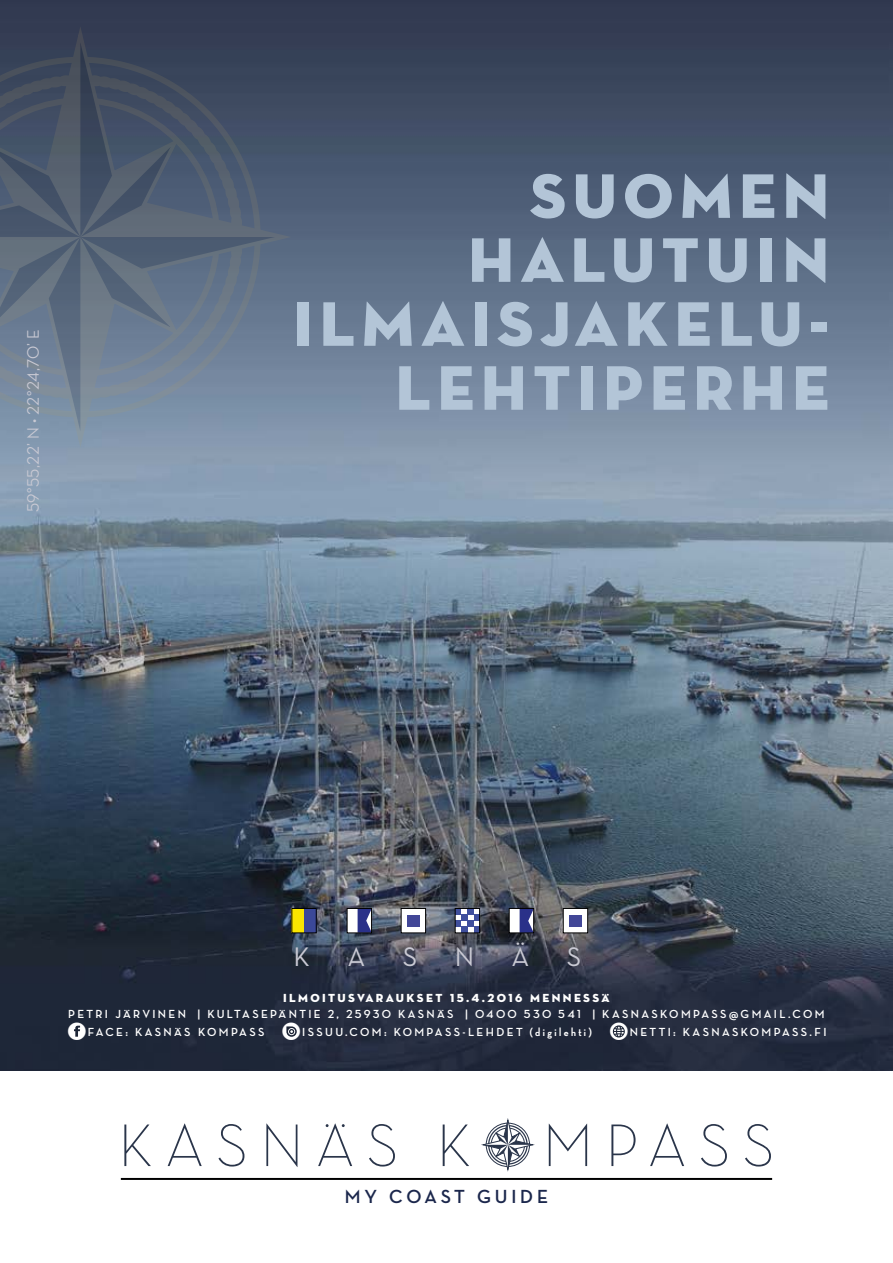
<style>
.page{position:relative;width:893px;height:1263px;background:#fff}
.page>*{position:absolute;margin:0;border:0;box-sizing:border-box;transform-origin:0 0}
.t1{font:63.9px/63.9px "Neutraface Display Titling";letter-spacing:.1em;color:#b3c5d7;text-align:right}
.t2{font:300 61.05px "Neutraface Display";letter-spacing:.2em;color:#2a354a}
.t3{font:27.3px "Neutraface Text";color:#cacad4}
.t4{font:700 19.35px "Neutraface Display";letter-spacing:.2em;color:#1b274c}
.t5{font:500 16.95px "Neutraface Display";letter-spacing:.02em;color:#cacad4}
.t6{font:700 12px "Neutraface Display";letter-spacing:.2em;color:#fff}
.t7{font:12px "Neutraface Display Titling";letter-spacing:.2em;color:#fff}
</style>
<div class="page">
<img style="left:0;top:0;width:893px;height:1071px">
<hr style="left:121px;top:1178px;width:651px;height:2px;background:#000">
<svg style="left:481px;top:1118px;width:54px;height:53px"></svg>
<svg style="left:0;top:25px;width:293px;height:424px;background:#5a6980"></svg>
<svg style="left:0;top:34px;width:283px;height:406px;background:#59687b"></svg>
<div style="left:347px;top:908px;width:25px;height:25px;background:#fff"></div>
<svg style="left:358px;top:910px;width:12px;height:21px"></svg>
<div style="left:347px;top:908px;width:25px;height:25px;border:1px solid #000"></div>
<div style="left:401px;top:908px;width:25px;height:25px;background:#fff"></div>
<div style="left:408px;top:915px;width:12px;height:12px;background:#424797"></div>
<div style="left:401px;top:908px;width:25px;height:25px;border:1px solid #000"></div>
<div style="left:292px;top:908px;width:24px;height:25px;background:#3b4898"></div>
<div style="left:292px;top:908px;width:12px;height:25px;background:#fae600"></div>
<div style="left:292px;top:908px;width:24px;height:25px;border:1px solid #000"></div>
<svg style="left:457px;top:910px;width:21px;height:21px"></svg>
<svg style="left:457px;top:910px;width:4px;height:4px"></svg>
<svg style="left:474px;top:927px;width:4px;height:4px"></svg>
<div style="left:467px;top:921px;width:7px;height:6px;background:#404f9d"></div>
<div style="left:461px;top:914px;width:6px;height:7px;background:#404f9d"></div>
<svg style="left:457px;top:921px;width:10px;height:10px"></svg>
<div style="left:474px;top:914px;width:6px;height:7px;background:#404f9d"></div>
<div style="left:467px;top:908px;width:7px;height:6px;background:#404f9d"></div>
<div style="left:455px;top:908px;width:25px;height:25px;border:1px solid #000"></div>
<div style="left:509px;top:908px;width:25px;height:25px;background:#fff"></div>
<svg style="left:520px;top:910px;width:12px;height:21px"></svg>
<div style="left:509px;top:908px;width:25px;height:25px;border:1px solid #000"></div>
<div style="left:563px;top:908px;width:25px;height:25px;background:#fff"></div>
<div style="left:570px;top:915px;width:12px;height:12px;background:#424797"></div>
<div style="left:563px;top:908px;width:25px;height:25px;border:1px solid #000"></div>
<svg style="left:68px;top:1022px;width:18px;height:18px"></svg>
<svg style="left:283px;top:1022px;width:17px;height:18px"></svg>
<svg style="left:610px;top:1022px;width:18px;height:18px"></svg>
<h3 class="t5" style="left:24px;top:512px;width:184px;rotate:-90deg">59°55,22’ N • 22°24,70’ E</h3>
<h1 class="t1" style="left:293px;top:164px;width:537px">SUOMEN<br>HALUTUIN<br>ILMAISJAKELU-<br>LEHTIPERHE</h1>
<h3 class="t3" style="left:293px;top:940px;width:18px">K</h3>
<h3 class="t3" style="left:347px;top:940px;width:19px">A</h3>
<h3 class="t3" style="left:403px;top:940px;width:16px">S</h3>
<h3 class="t3" style="left:455px;top:940px;width:21px">N</h3>
<h3 class="t3" style="left:512px;top:940px;width:19px">Ä</h3>
<h3 class="t3" style="left:567px;top:940px;width:16px">S</h3>
<p class="t7" style="left:283px;top:990px;width:328px">ILMOITUSVARAUKSET 15.4.2016 MENNESSÄ</p>
<p class="t6" style="left:68px;top:1007px;width:758px">PETRI JÄRVINEN | KULTASEPÄNTIE 2, 25930 KASNÄS | 0400 530 541 | KASNASKOMPASS@GMAIL.COM</p>
<p class="t6" style="left:88px;top:1025px;width:178px">FACE: KASNÄS KOMPASS</p>
<p class="t6" style="left:302px;top:1025px;width:291px">ISSUU.COM: KOMPASS-LEHDET (digilehti)</p>
<p class="t6" style="left:630px;top:1025px;width:198px">NETTI: KASNASKOMPASS.FI</p>
<h2 class="t2" style="left:118px;top:1112px;width:658px">KASNÄS K MPASS</h2>
<h3 class="t4" style="left:345px;top:1185px;width:205px">MY COAST GUIDE</h3>
</div>
